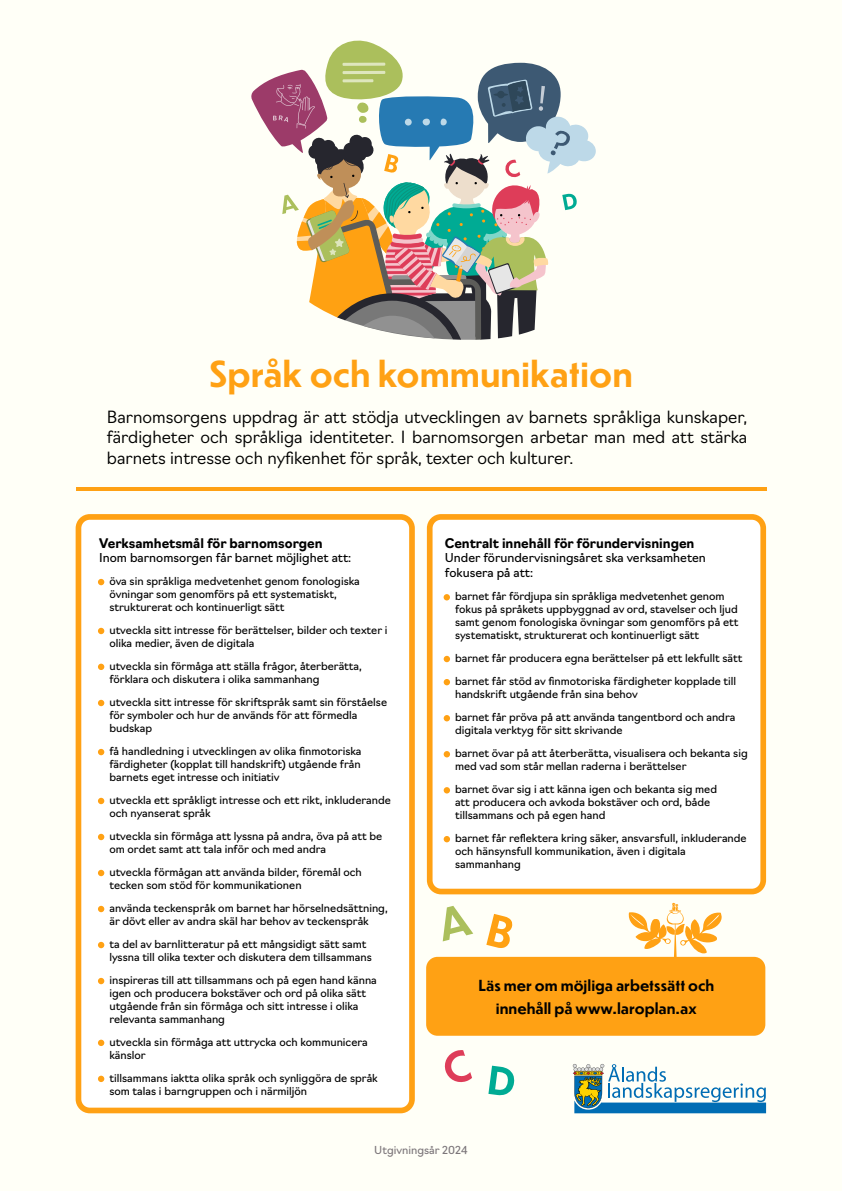
<style>
.page{position:relative;width:842px;height:1191px;background:#fffff7}
.page>*{position:absolute;margin:0;border:0;box-sizing:border-box;transform-origin:0 0}
.t1{font:700 35px "Dunbar Text";color:#ffa114}
.t2{font:300 16.5px/20.6px "Navigo";color:#000;text-align:justify}
.t3{font:700 15px/23px "Dunbar Text";color:#000101;text-align:center}
.t4{font:700 13px "Navigo";color:#000101}
.t5{font:12px/14.4px "Navigo";color:#000101}
.t6{font:10.8px/12.9px "Navigo";color:#000101}
.t7{font:10.8px "Navigo";color:#7c767a}
</style>
<div class="page">
<div style="left:78px;top:517px;width:334px;height:593px;background:#fff;border-radius:11px"></div>
<div style="left:76px;top:514px;width:339px;height:599px;border:6px solid #ffa114;border-radius:11px"></div>
<div style="left:430px;top:517px;width:333px;height:374px;background:#fff;border-radius:11px"></div>
<div style="left:427px;top:514px;width:339px;height:380px;border:6px solid #ffa114;border-radius:11px"></div>
<div style="left:426px;top:956px;width:339px;height:79px;background:#ffa114;border-radius:11px"></div>
<hr style="left:76px;top:487px;width:690px;height:4px;background:#ffa114">
<svg style="left:573px;top:1064px;width:193px;height:49px"></svg>
<svg style="left:98px;top:579px;width:6px;height:6px"></svg>
<svg style="left:444px;top:594px;width:6px;height:6px"></svg>
<svg style="left:444px;top:656px;width:6px;height:6px"></svg>
<svg style="left:444px;top:679px;width:6px;height:6px"></svg>
<svg style="left:444px;top:715px;width:6px;height:6px"></svg>
<svg style="left:444px;top:751px;width:6px;height:6px"></svg>
<svg style="left:444px;top:787px;width:6px;height:6px"></svg>
<svg style="left:444px;top:836px;width:6px;height:6px"></svg>
<svg style="left:98px;top:628px;width:6px;height:6px"></svg>
<div style="left:98px;top:663px;width:6px;height:7px;background:#ffa114;border-radius:50%"></div>
<svg style="left:98px;top:700px;width:6px;height:6px"></svg>
<svg style="left:98px;top:749px;width:6px;height:6px"></svg>
<div style="left:98px;top:797px;width:6px;height:7px;background:#ffa114;border-radius:50%"></div>
<div style="left:98px;top:833px;width:6px;height:7px;background:#ffa114;border-radius:50%"></div>
<div style="left:98px;top:869px;width:6px;height:7px;background:#ffa114;border-radius:50%"></div>
<div style="left:98px;top:905px;width:6px;height:7px;background:#ffa114;border-radius:50%"></div>
<div style="left:98px;top:941px;width:6px;height:7px;background:#ffa114;border-radius:50%"></div>
<div style="left:98px;top:977px;width:6px;height:7px;background:#ffa114;border-radius:50%"></div>
<div style="left:98px;top:1039px;width:6px;height:7px;background:#ffa114;border-radius:50%"></div>
<div style="left:98px;top:1075px;width:6px;height:7px;background:#ffa114;border-radius:50%"></div>
<svg style="left:627px;top:903px;width:96px;height:54px"></svg>
<svg style="left:443px;top:906px;width:30px;height:35px"></svg>
<svg style="left:486px;top:914px;width:27px;height:34px"></svg>
<svg style="left:444px;top:1050px;width:28px;height:33px"></svg>
<svg style="left:488px;top:1065px;width:26px;height:30px"></svg>
<svg style="left:251px;top:40px;width:345px;height:300px"></svg>
<h1 class="t1" style="left:209px;top:348px;width:425px">Språk och kommunikation</h1>
<h2 class="t2" style="left:107px;top:405px;width:642px">Barnomsorgens uppdrag är att stödja utvecklingen av barnets språkliga kunskaper, färdigheter och språkliga identiteter. I barnomsorgen arbetar man med att stärka barnets intresse och nyfikenhet för språk, texter och kulturer.</h2>
<p class="t4" style="left:99px;top:533px;width:225px">Verksamhetsmål för barnomsorgen</p>
<p class="t5" style="left:99px;top:550px;width:254px">Inom barnomsorgen får barnet möjlighet att:</p>
<p class="t6" style="left:109px;top:574px;width:252px;text-indent:-10px">• öva sin språkliga medvetenhet genom fonologiska övningar som genomförs på ett systematiskt, strukturerat och kontinuerligt sätt</p>
<p class="t6" style="left:109px;top:623px;width:279px;text-indent:-10px">• utveckla sitt intresse för berättelser, bilder och texter i olika medier, även de digitala</p>
<p class="t6" style="left:109px;top:659px;width:254px;text-indent:-10px">• utveckla sin förmåga att ställa frågor, återberätta, förklara och diskutera i olika sammanhang</p>
<p class="t6" style="left:109px;top:695px;width:279px;text-indent:-10px">• utveckla sitt intresse för skriftspråk samt sin förståelse för symboler och hur de används för att förmedla budskap</p>
<p class="t6" style="left:109px;top:744px;width:254px;text-align:justify;text-indent:-10px">• få handledning i utvecklingen av olika finmotoriska färdigheter (kopplat till handskrift) utgående från barnets eget intresse och initiativ</p>
<p class="t6" style="left:109px;top:793px;width:283px;text-indent:-10px">• utveckla ett språkligt intresse och ett rikt, inkluderande och nyanserat språk</p>
<p class="t6" style="left:109px;top:829px;width:274px;text-indent:-10px">• utveckla sin förmåga att lyssna på andra, öva på att be om ordet samt att tala inför och med andra</p>
<p class="t6" style="left:109px;top:865px;width:254px;text-indent:-10px">• utveckla förmågan att använda bilder, föremål och tecken som stöd för kommunikationen</p>
<p class="t6" style="left:109px;top:901px;width:280px;text-indent:-10px">• använda teckenspråk om barnet har hörselnedsättning, är dövt eller av andra skäl har behov av teckenspråk</p>
<p class="t6" style="left:109px;top:937px;width:264px;text-indent:-10px">• ta del av barnlitteratur på ett mångsidigt sätt samt lyssna till olika texter och diskutera dem tillsammans</p>
<p class="t6" style="left:109px;top:973px;width:269px;text-indent:-10px">• inspireras till att tillsammans och på egen hand känna igen och producera bokstäver och ord på olika sätt utgående från sin förmåga och sitt intresse i olika relevanta sammanhang</p>
<p class="t6" style="left:109px;top:1035px;width:260px;text-indent:-10px">• utveckla sin förmåga att uttrycka och kommunicera känslor</p>
<p class="t6" style="left:109px;top:1071px;width:270px;text-indent:-10px">• tillsammans iaktta olika språk och synliggöra de språk som talas i barngruppen och i närmiljön</p>
<p class="t4" style="left:445px;top:533px;width:251px">Centralt innehåll för förundervisningen</p>
<p class="t5" style="left:445px;top:550px;width:263px">Under förundervisningsåret ska verksamheten fokusera på att:</p>
<p class="t6" style="left:455px;top:588px;width:285px;text-indent:-10px">• barnet får fördjupa sin språkliga medvetenhet genom fokus på språkets uppbyggnad av ord, stavelser och ljud samt genom fonologiska övningar som genomförs på ett systematiskt, strukturerat och kontinuerligt sätt</p>
<p class="t6" style="left:445px;top:650px;width:299px">• barnet får producera egna berättelser på ett lekfullt sätt</p>
<p class="t6" style="left:455px;top:673px;width:283px;text-indent:-10px">• barnet får stöd av finmotoriska färdigheter kopplade till handskrift utgående från sina behov</p>
<p class="t6" style="left:455px;top:709px;width:282px;text-indent:-10px">• barnet får pröva på att använda tangentbord och andra digitala verktyg för sitt skrivande</p>
<p class="t6" style="left:455px;top:745px;width:294px;text-indent:-10px">• barnet övar på att återberätta, visualisera och bekanta sig med vad som står mellan raderna i berättelser</p>
<p class="t6" style="left:455px;top:781px;width:264px;text-indent:-10px">• barnet övar sig i att känna igen och bekanta sig med att producera och avkoda bokstäver och ord, både tillsammans och på egen hand</p>
<p class="t6" style="left:455px;top:830px;width:293px;text-indent:-10px">• barnet får reflektera kring säker, ansvarsfull, inkluderande och hänsynsfull kommunikation, även i digitala sammanhang</p>
<h3 class="t3" style="left:478px;top:973px;width:237px">Läs mer om möjliga arbetssätt och innehåll på www.laroplan.ax</h3>
<p class="t7" style="left:374px;top:1142px;width:95px">Utgivningsår 2024</p>
</div>
